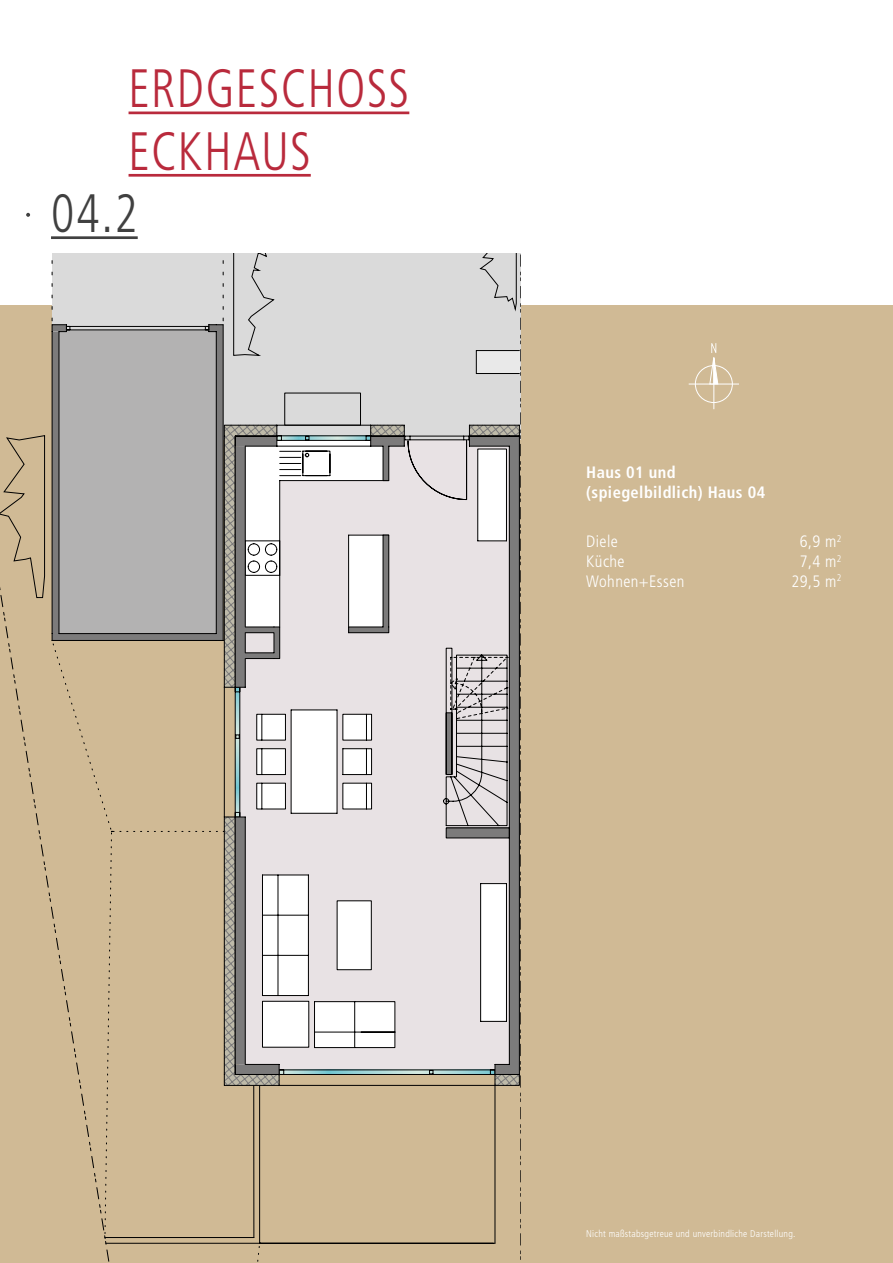
<style>
.page{position:relative;width:893px;height:1263px;background:#fff}
.page>*{position:absolute;margin:0;border:0;box-sizing:border-box;transform-origin:0 0}
.t1{font:300 condensed 54px/62.4px "Frutiger";letter-spacing:.025em;color:#b92a3c;scale:.9 1}
.t2{font:300 condensed 54px "Frutiger";color:#404040;scale:.9 1}
.t3{font:300 condensed 16.5px "Frutiger";letter-spacing:.025em;color:#fff}
.t4{font:700 condensed 16.5px/19.8px "Frutiger";letter-spacing:.025em;color:#fff}
.t5{font:300 condensed 9.75px "Frutiger";letter-spacing:.025em;color:#fff}
</style>
<div class="page">
<div style="left:0;top:305px;width:893px;height:958px;background:#d0ba95"></div>
<svg style="left:0;top:253px;width:520px;height:1009px"></svg>
<hr style="left:129px;top:112px;width:280px;height:2px;background:#b92a3c">
<hr style="left:129px;top:174px;width:182px;height:3px;background:#b92a3c">
<hr style="left:51px;top:236px;width:87px;height:3px;background:#404040">
<svg style="left:26px;top:213px;width:4px;height:4px"></svg>
<div style="left:695px;top:365px;width:38px;height:38px;border:1px solid #fff;border-radius:50%"></div>
<hr style="left:689px;top:384px;width:50px;height:1px;background:#fff">
<svg style="left:709px;top:343px;width:10px;height:66px"></svg>
<h1 class="t1" style="left:129px;top:58px;width:313px">ERDGESCHOSS<br>ECKHAUS</h1>
<h1 class="t2" style="left:51px;top:183px;width:98px">04.2</h1>
<h2 class="t4" style="left:586px;top:463px;width:181px">Haus 01 und (spiegelbildlich) Haus 04</h2>
<h2 class="t3" style="left:586px;top:532px;width:33px">Diele</h2>
<h2 class="t3" style="left:800px;top:532px;width:43px">6,9 m<sup>2</sup></h2>
<h2 class="t3" style="left:586px;top:552px;width:40px">Küche</h2>
<h2 class="t3" style="left:800px;top:552px;width:43px">7,4 m<sup>2</sup></h2>
<h2 class="t3" style="left:586px;top:572px;width:100px">Wohnen+Essen</h2>
<h2 class="t3" style="left:791px;top:572px;width:52px">29,5 m<sup>2</sup></h2>
<p class="t5" style="left:586px;top:1228px;width:211px">Nicht maßstabsgetreue und unverbindliche Darstellung.</p>
</div>
